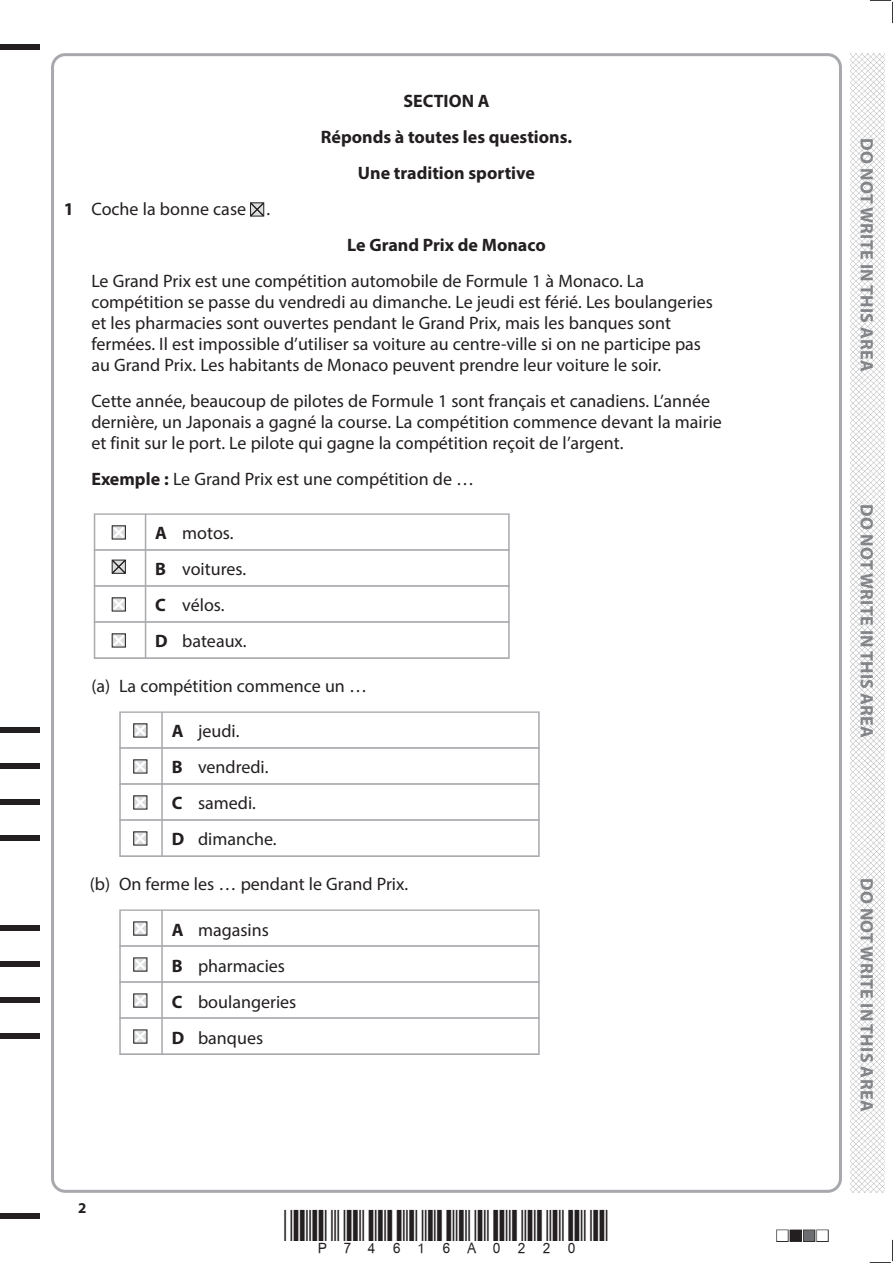
<style>
.page{position:relative;width:893px;height:1263px;background:#fff}
.page>*{position:absolute;margin:0;border:0;box-sizing:border-box;transform-origin:0 0}
.t1{font:18px/36px "Myriad Pro";color:#231f20}
.t2{font:700 18px/36px "Myriad Pro";color:#231f20;text-align:center}
.t3{font:700 18px "Myriad Pro";letter-spacing:.02em;color:#808285}
.t4{font:700 15px "Myriad Pro";color:#231f20}
.s1{font-weight:700}
</style>
<div class="page">
<div style="left:0;top:44px;width:40px;height:5px;background:#231f20"></div>
<div style="left:0;top:1214px;width:40px;height:5px;background:#231f20"></div>
<svg style="left:870px;top:0;width:23px;height:23px"></svg>
<svg style="left:870px;top:1240px;width:23px;height:23px"></svg>
<img style="left:850px;top:53px;width:34px;height:1140px">
<div style="left:94px;top:513px;width:416px;height:38px;background:#bbbbbf"></div>
<div style="left:95px;top:515px;width:413px;height:34px;background:#fff"></div>
<div style="left:94px;top:549px;width:416px;height:38px;background:#babbbe"></div>
<div style="left:95px;top:551px;width:413px;height:34px;background:#fff"></div>
<div style="left:94px;top:585px;width:416px;height:38px;background:#bababe"></div>
<div style="left:95px;top:587px;width:413px;height:34px;background:#fff"></div>
<div style="left:94px;top:621px;width:416px;height:38px;background:#b9babd"></div>
<div style="left:95px;top:623px;width:413px;height:34px;background:#fff"></div>
<div style="left:119px;top:711px;width:421px;height:38px;background:#b8b9bc"></div>
<div style="left:121px;top:713px;width:417px;height:34px;background:#fff"></div>
<div style="left:119px;top:747px;width:421px;height:38px;background:#b8b9bc"></div>
<div style="left:121px;top:749px;width:417px;height:34px;background:#fff"></div>
<div style="left:119px;top:783px;width:421px;height:38px;background:#b8b8bc"></div>
<div style="left:121px;top:785px;width:417px;height:34px;background:#fff"></div>
<div style="left:119px;top:819px;width:421px;height:38px;background:linear-gradient(to right,#c4c5c8,#c4c5c8)"></div>
<div style="left:121px;top:821px;width:417px;height:34px;background:#fff"></div>
<div style="left:119px;top:909px;width:421px;height:38px;background:#b6b7ba"></div>
<div style="left:121px;top:911px;width:417px;height:34px;background:#fff"></div>
<div style="left:119px;top:945px;width:421px;height:38px;background:#b5b6ba"></div>
<div style="left:121px;top:947px;width:417px;height:34px;background:#fff"></div>
<div style="left:119px;top:981px;width:421px;height:38px;background:#b5b6b9"></div>
<div style="left:121px;top:983px;width:417px;height:34px;background:#fff"></div>
<div style="left:119px;top:1017px;width:421px;height:38px;background:linear-gradient(to right,#c6c7c9,#c6c7c9)"></div>
<div style="left:121px;top:1019px;width:417px;height:34px;background:#fff"></div>
<svg style="left:250px;top:202px;width:15px;height:15px"></svg>
<svg style="left:111px;top:525px;width:15px;height:15px"></svg>
<hr style="left:145px;top:514px;width:1px;height:36px;background:#a8a9ad">
<svg style="left:111px;top:559px;width:15px;height:15px"></svg>
<hr style="left:145px;top:550px;width:1px;height:36px;background:#a8a9ad">
<svg style="left:111px;top:597px;width:15px;height:15px"></svg>
<hr style="left:145px;top:586px;width:1px;height:36px;background:#a8a9ad">
<svg style="left:111px;top:633px;width:15px;height:15px"></svg>
<hr style="left:145px;top:622px;width:1px;height:36px;background:#a8a9ad">
<svg style="left:133px;top:723px;width:15px;height:15px"></svg>
<hr style="left:161px;top:712px;width:2px;height:36px;background:#a8a9ad">
<svg style="left:133px;top:759px;width:15px;height:15px"></svg>
<hr style="left:161px;top:748px;width:2px;height:36px;background:#a8a9ad">
<svg style="left:133px;top:795px;width:15px;height:15px"></svg>
<hr style="left:161px;top:784px;width:2px;height:36px;background:#a8a9ad">
<svg style="left:133px;top:831px;width:15px;height:15px"></svg>
<hr style="left:161px;top:820px;width:2px;height:36px;background:#a8a9ad">
<svg style="left:133px;top:921px;width:15px;height:15px"></svg>
<hr style="left:161px;top:910px;width:2px;height:36px;background:#a8a9ad">
<svg style="left:133px;top:957px;width:15px;height:15px"></svg>
<hr style="left:161px;top:946px;width:2px;height:36px;background:#a8a9ad">
<svg style="left:133px;top:993px;width:15px;height:15px"></svg>
<hr style="left:161px;top:982px;width:2px;height:36px;background:#a8a9ad">
<svg style="left:133px;top:1029px;width:15px;height:15px"></svg>
<hr style="left:161px;top:1018px;width:2px;height:36px;background:#a8a9ad">
<div style="left:0;top:727px;width:40px;height:6px;background:#231f20"></div>
<div style="left:0;top:763px;width:40px;height:6px;background:#231f20"></div>
<div style="left:0;top:799px;width:40px;height:6px;background:#231f20"></div>
<div style="left:0;top:835px;width:40px;height:6px;background:#231f20"></div>
<div style="left:0;top:925px;width:40px;height:6px;background:#231f20"></div>
<div style="left:0;top:961px;width:40px;height:6px;background:#231f20"></div>
<div style="left:0;top:997px;width:40px;height:6px;background:#231f20"></div>
<div style="left:0;top:1033px;width:40px;height:6px;background:#231f20"></div>
<p class="t1" style="left:64px;top:191px;width:208px"><span class="s1">1</span> Coche la bonne case .</p>
<p class="t2" style="left:321px;top:82px;width:253px">SECTION A<br>Réponds à toutes les questions.<br>Une tradition sportive</p>
<p class="t2" style="left:347px;top:226px;width:200px">Le Grand Prix de Monaco</p>
<p class="t1" style="left:91px;top:270px;width:623px;line-height:21px">Le Grand Prix est une compétition automobile de Formule 1 à Monaco. La compétition se passe du vendredi au dimanche. Le jeudi est férié. Les boulangeries et les pharmacies sont ouvertes pendant le Grand Prix, mais les banques sont fermées. Il est impossible d’utiliser sa voiture au centre-ville si on ne participe pas au Grand Prix. Les habitants de Monaco peuvent prendre leur voiture le soir.</p>
<p class="t1" style="left:91px;top:390px;width:632px;line-height:21px">Cette année, beaucoup de pilotes de Formule 1 sont français et canadiens. L’année dernière, un Japonais a gagné la course. La compétition commence devant la mairie et finit sur le port. Le pilote qui gagne la compétition reçoit de l’argent.</p>
<p class="t1" style="left:91px;top:461px;width:384px"><span class="s1">Exemple :</span> Le Grand Prix est une compétition de …</p>
<p class="t1" style="left:155px;top:515px;width:93px"><span class="s1">A</span> motos.<br><span class="s1">B</span> voitures.<br><span class="s1">C</span> vélos.<br><span class="s1">D</span> bateaux.</p>
<p class="t1" style="left:91px;top:668px;width:277px">(a) La compétition commence un …</p>
<p class="t1" style="left:172px;top:713px;width:106px"><span class="s1">A</span> jeudi.<br><span class="s1">B</span> vendredi.<br><span class="s1">C</span> samedi.<br><span class="s1">D</span> dimanche.</p>
<p class="t1" style="left:90px;top:866px;width:320px">(b) On ferme les … pendant le Grand Prix.</p>
<p class="t1" style="left:172px;top:911px;width:126px"><span class="s1">A</span> magasins<br><span class="s1">B</span> pharmacies<br><span class="s1">C</span> boulangeries<br><span class="s1">D</span> banques</p>
<p class="t4" style="left:78px;top:1198px;width:10px">2</p>
<p class="t3" style="left:878px;top:138px;width:235px;rotate:90deg">DO NOT WRITE IN THIS AREA</p>
<p class="t3" style="left:878px;top:504px;width:235px;rotate:90deg">DO NOT WRITE IN THIS AREA</p>
<p class="t3" style="left:878px;top:878px;width:235px;rotate:90deg">DO NOT WRITE IN THIS AREA</p>
</div>
